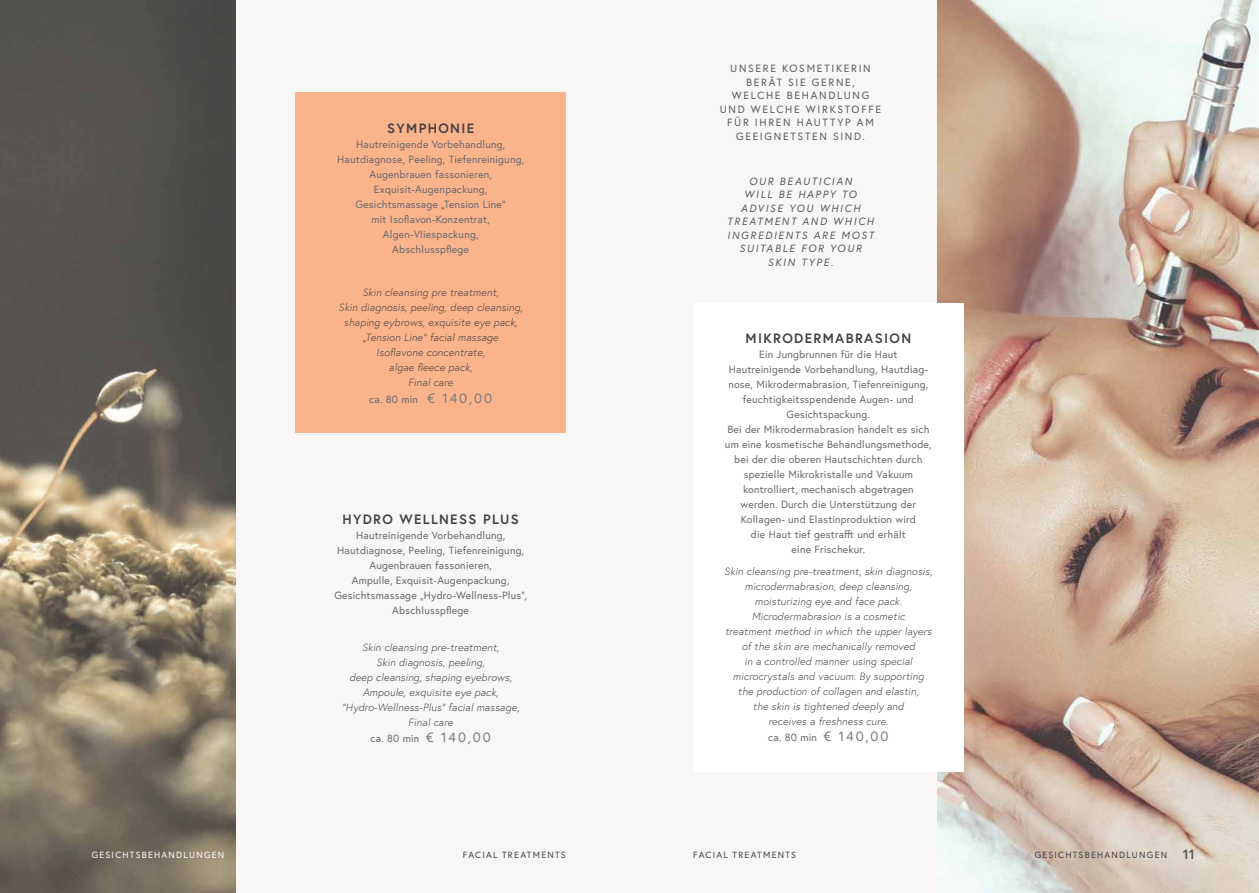
<style>
.page{position:relative;width:1259px;height:893px;background:#f9f7f5}
.page>*{position:absolute;margin:0;border:0;box-sizing:border-box;transform-origin:0 0}
.t1{font:700 13.5px "Europa";letter-spacing:.1em;color:#414042}
.t2{font:10.5px/15px "Europa";letter-spacing:.02em;color:#696a6d;text-align:center}
.t3{font:italic 300 10.5px/15px "Europa";letter-spacing:.02em;color:#414042;text-align:center}
.t4{font:10.5px/13.5px "Europa";letter-spacing:.16em;color:#58595b;text-align:center}
.t5{font:italic 10.5px/13.5px "Europa";letter-spacing:.16em;color:#58595b;text-align:center}
.t6{font:9px "Europa";letter-spacing:.135em;color:#414042}
.t7{font:9px "Europa";letter-spacing:.135em;color:#fff}
.s1{font-size:13.5px;color:#797a7d}
.s2{font-weight:700;font-size:13.5px;color:#58595b}
</style>
<div class="page">
<img style="left:937px;top:0;width:322px;height:893px">
<img style="left:0;top:0;width:235px;height:893px">
<div style="left:296px;top:92px;width:270px;height:341px;background:#fab38b"></div>
<div style="left:693px;top:303px;width:270px;height:468px;background:#fff"></div>
<p class="t1" style="left:387px;top:119px;width:88px">SYMPHONIE</p>
<p class="t2" style="left:337px;top:137px;width:188px">Hautreinigende Vorbehandlung,<br>Hautdiagnose, Peeling, Tiefenreinigung,<br>Augenbrauen fassonieren,<br>Exquisit-Augenpackung,<br>Gesichtsmassage „Tension Line“<br>mit Isoflavon-Konzentrat,<br>Algen-Vliespackung,<br>Abschlusspflege</p>
<p class="t3" style="left:338px;top:285px;width:186px">Skin cleansing pre treatment,<br>Skin diagnosis, peeling, deep cleansing, shaping eybrows, exquisite eye pack, „Tension Line“ facial massage<br>Isoflavone concentrate,<br>algae fleece pack,<br>Final care</p>
<p class="t2" style="left:369px;top:391px;width:124px">ca. 80 min <span class="s1">€ 140,00</span></p>
<p class="t1" style="left:342px;top:510px;width:178px">HYDRO WELLNESS PLUS</p>
<p class="t2" style="left:334px;top:528px;width:194px">Hautreinigende Vorbehandlung, Hautdiagnose, Peeling, Tiefenreinigung, Augenbrauen fassonieren,<br>Ampulle, Exquisit-Augenpackung, Gesichtsmassage „Hydro-Wellness-Plus“, Abschlusspflege</p>
<p class="t3" style="left:342px;top:639px;width:179px">Skin cleansing pre-treatment,<br>Skin diagnosis, peeling,<br>deep cleansing, shaping eyebrows,<br>Ampoule, exquisite eye pack, “Hydro-Wellness-Plus” facial massage,<br>Final care</p>
<p class="t2" style="left:370px;top:731px;width:122px">ca. 80 min <span class="s1">€ 140,00</span></p>
<p class="t4" style="left:720px;top:61px;width:163px">UNSERE KOSMETIKERIN<br>BERÄT SIE GERNE,<br>WELCHE BEHANDLUNG<br>UND WELCHE WIRKSTOFFE<br>FÜR IHREN HAUTTYP AM<br>GEEIGNETSTEN SIND.</p>
<p class="t5" style="left:727px;top:174px;width:148px">OUR BEAUTICIAN<br>WILL BE HAPPY TO<br>ADVISE YOU WHICH<br>TREATMENT AND WHICH<br>INGREDIENTS ARE MOST<br>SUITABLE FOR YOUR<br>SKIN TYPE.</p>
<p class="t1" style="left:745px;top:329px;width:167px">MIKRODERMABRASION</p>
<p class="t2" style="left:725px;top:347px;width:208px">Ein Jungbrunnen für die Haut Hautreinigende Vorbehandlung, Hautdiag&shy;nose, Mikrodermabrasion, Tiefenreinigung, feuchtigkeitsspendende Augen- und Gesichtspackung.<br>Bei der Mikrodermabrasion handelt es sich um eine kosmetische Behandlungsmethode, bei der die oberen Hautschichten durch spezielle Mikrokristalle und Vakuum kontrolliert, mechanisch abgetragen werden. Durch die Unterstützung der Kollagen- und Elastinproduktion wird<br>die Haut tief gestrafft und erhält<br>eine Frischekur.</p>
<p class="t3" style="left:724px;top:563px;width:210px">Skin cleansing pre-treatment, skin diagnosis, microdermabrasion, deep cleansing, moisturizing eye and face pack.<br>Microdermabrasion is a cosmetic<br>treatment method in which the upper layers of the skin are mechanically removed<br>in a controlled manner using special microcrystals and vacuum. By supporting the production of collagen and elastin,<br>the skin is tightened deeply and<br>receives a freshness cure.</p>
<p class="t2" style="left:768px;top:730px;width:122px">ca. 80 min <span class="s1">€ 140,00</span></p>
<p class="t7" style="left:64px;top:849px;width:162px"><span class="s2">10</span> GESICHTSBEHANDLUNGEN</p>
<p class="t6" style="left:463px;top:849px;width:104px">FACIAL TREATMENTS</p>
<p class="t6" style="left:693px;top:849px;width:104px">FACIAL TREATMENTS</p>
<p class="t6" style="left:1034px;top:849px;width:162px">GESICHTSBEHANDLUNGEN <span class="s2">11</span></p>
</div>
